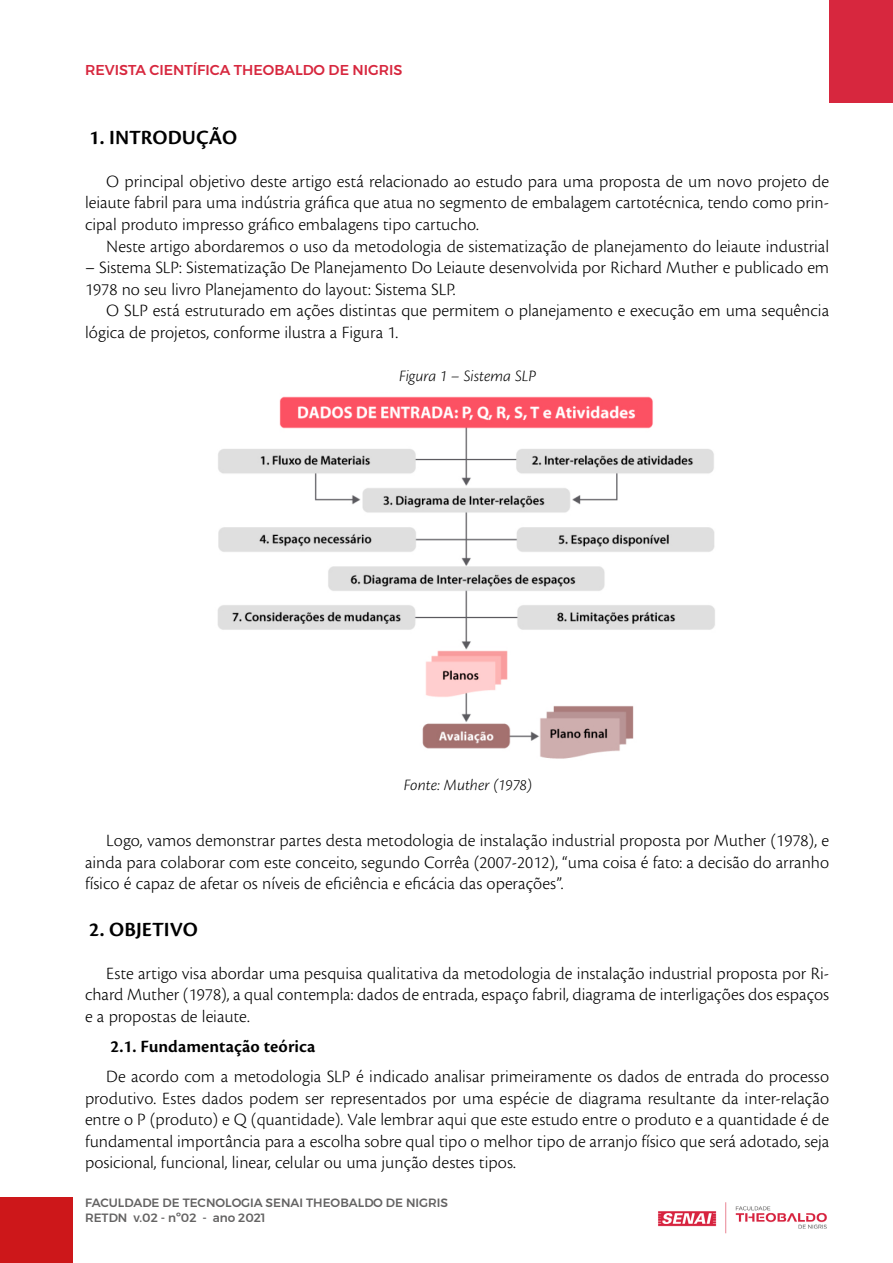
<style>
.page{position:relative;width:893px;height:1263px;background:#fff}
.page>*{position:absolute;margin:0;border:0;box-sizing:border-box;transform-origin:0 0}
.t1{font:21px "Cronos Pro Semibold Capt";color:#000}
.t2{font:18px/21.6px "Cronos Pro Lt Capt";color:#000;text-align:justify}
.t3{font:18px "Cronos Pro Semibold Capt";color:#000}
.t4{font:16.5px "Cronos Pro Lt Capt It";letter-spacing:-.005em;color:#000}
.t5{font:500 14.25px "Montserrat";color:#d7273e}
.t6{font:500 12px/14.4px "Montserrat";color:#646363}
</style>
<div class="page">
<div style="left:0;top:1198px;width:72px;height:65px;background:#cd171a"></div>
<div style="left:829px;top:0;width:64px;height:102px;background:#d7273e"></div>
<img style="left:658px;top:1202px;width:169px;height:32px">
<img style="left:218px;top:396px;width:497px;height:363px">
<p class="t5" style="left:85px;top:58px;width:319px">REVISTA CIENTÍFICA THEOBALDO DE NIGRIS</p>
<p class="t1" style="left:89px;top:125px;width:149px">1. INTRODUÇÃO</p>
<p class="t2" style="left:85px;top:170px;width:746px;text-indent:21px">O principal objetivo deste artigo está relacionado ao estudo para uma proposta de um novo projeto de leiaute fabril para uma indústria gráfica que atua no segmento de embalagem cartotécnica, tendo como prin&shy;cipal produto impresso gráfico embalagens tipo cartucho.</p>
<p class="t2" style="left:106px;top:235px;width:724px">Neste artigo abordaremos o uso da metodologia de sistematização de planejamento do leiaute industrial</p>
<p class="t2" style="left:85px;top:257px;width:746px">– Sistema SLP: Sistematização De Planejamento Do Leiaute desenvolvida por Richard Muther e publicado em<br>1978 no seu livro Planejamento do layout: Sistema SLP.</p>
<p class="t2" style="left:85px;top:300px;width:746px;text-indent:21px">O SLP está estruturado em ações distintas que permitem o planejamento e execução em uma sequência lógica de projetos, conforme ilustra a Figura 1.</p>
<p class="t4" style="left:399px;top:367px;width:139px">Figura 1 – Sistema SLP</p>
<p class="t4" style="left:404px;top:775px;width:129px">Fonte: Muther (1978)</p>
<p class="t2" style="left:85px;top:829px;width:746px;text-indent:21px">Logo, vamos demonstrar partes desta metodologia de instalação industrial proposta por Muther (1978), e ainda para colaborar com este conceito, segundo Corrêa (2007-2012), “uma coisa é fato: a decisão do arranho físico é capaz de afetar os níveis de eficiência e eficácia das operações”.</p>
<p class="t1" style="left:89px;top:917px;width:110px">2. OBJETIVO</p>
<p class="t2" style="left:85px;top:962px;width:746px;text-indent:21px">Este artigo visa abordar uma pesquisa qualitativa da metodologia de instalação industrial proposta por Ri&shy;chard Muther (1978), a qual contempla: dados de entrada, espaço fabril, diagrama de interligações dos espaços e a propostas de leiaute.</p>
<p class="t3" style="left:111px;top:1036px;width:206px">2.1. Fundamentação teórica</p>
<p class="t2" style="left:85px;top:1065px;width:746px;text-indent:21px">De acordo com a metodologia SLP é indicado analisar primeiramente os dados de entrada do processo produtivo. Estes dados podem ser representados por uma espécie de diagrama resultante da inter-relação entre o P (produto) e Q (quantidade). Vale lembrar aqui que este estudo entre o produto e a quantidade é de fundamental importância para a escolha sobre qual tipo o melhor tipo de arranjo físico que será adotado, seja posicional, funcional, linear, celular ou uma junção destes tipos.</p>
<p class="t6" style="left:85px;top:1196px;width:365px">FACULDADE DE TECNOLOGIA SENAI THEOBALDO DE NIGRIS<br>RETDN v.02 - nº02 - ano 2021</p>
</div>
